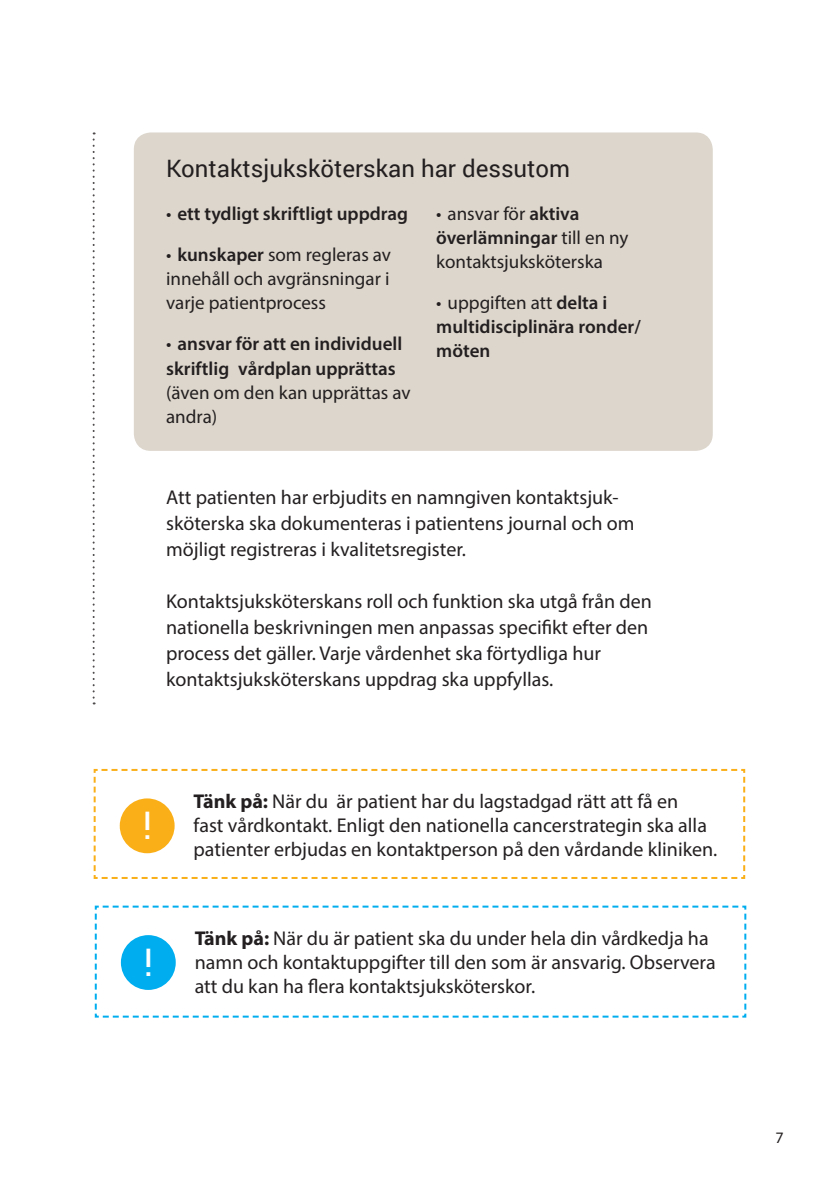
<style>
.page{position:relative;width:840px;height:1191px;background:#fff}
.page>*{position:absolute;margin:0;border:0;box-sizing:border-box;transform-origin:0 0}
.t1{font:38px "Roboto";color:#fff}
.t2{font:24px "Roboto";color:#231f20}
.t3{font:20px/26px "Myriad Pro";color:#231f20}
.t4{font:19px/24px "Myriad Pro";color:#231f20}
.t5{font:600 19px/24px "Myriad Pro";color:#231f20}
.t6{font:16px "Myriad Pro";color:#231f20}
.s1{font-weight:400}
.s2{font-weight:600}
.s3{font-weight:700}
</style>
<div class="page">
<div style="left:134px;top:132px;width:578px;height:319px;background:#dcd6cc;border-radius:17px"></div>
<svg style="left:94px;top:905px;width:653px;height:113px"></svg>
<svg style="left:93px;top:768px;width:652px;height:111px"></svg>
<div style="left:121px;top:935px;width:55px;height:55px;background:#00aeef;border-radius:50%"></div>
<svg style="left:93px;top:132px;width:2px;height:572px"></svg>
<p class="t2" style="left:166px;top:151px;width:405px">Kontaktsjuksköterskan har dessutom</p>
<p class="t5" style="left:166px;top:202px;width:243px"><span class="s1">•</span> ett tydligt skriftligt uppdrag</p>
<p class="t4" style="left:166px;top:243px;width:226px;text-align:justify">• <span class="s2">kunskaper</span> som regleras av innehåll och avgränsningar i varje patientprocess</p>
<p class="t5" style="left:166px;top:332px;width:237px"><span class="s1">•</span> ansvar för att en individuell skriftlig vårdplan upprättas</p>
<p class="t4" style="left:166px;top:380px;width:246px">(även om den kan upprättas av andra)</p>
<p class="t4" style="left:436px;top:202px;width:194px">• ansvar för <span class="s2">aktiva överlämningar</span> till en ny kontaktsjuksköterska</p>
<p class="t5" style="left:436px;top:290px;width:206px"><span class="s1">• uppgiften att</span> delta i multidisciplinära ronder/ möten</p>
<p class="t3" style="left:166px;top:483px;width:469px">Att patienten har erbjudits en namngiven kontaktsjuk&shy;sköterska ska dokumenteras i patientens journal och om möjligt registreras i kvalitetsregister.</p>
<p class="t3" style="left:166px;top:587px;width:487px">Kontaktsjuksköterskans roll och funktion ska utgå från den nationella beskrivningen men anpassas specifikt efter den process det gäller. Varje vårdenhet ska förtydliga hur kontaktsjuksköterskans uppdrag ska uppfyllas.</p>
<h1 class="t1" style="left:142px;top:799px;width:11px">!</h1>
<h1 class="t1" style="left:143px;top:935px;width:11px">!</h1>
<p class="t3" style="left:193px;top:789px;width:525px;line-height:24px"><span class="s3">Tänk på:</span> När du är patient har du lagstadgad rätt att få en<br>fast vårdkontakt. Enligt den nationella cancerstrategin ska alla patienter erbjudas en kontaktperson på den vårdande kliniken.</p>
<p class="t3" style="left:194px;top:926px;width:522px;line-height:24px"><span class="s3">Tänk på:</span> När du är patient ska du under hela din vårdkedja ha namn och kontaktuppgifter till den som är ansvarig. Observera att du kan ha flera kontaktsjuksköterskor.</p>
<p class="t6" style="left:775px;top:1128px;width:10px">7</p>
</div>
